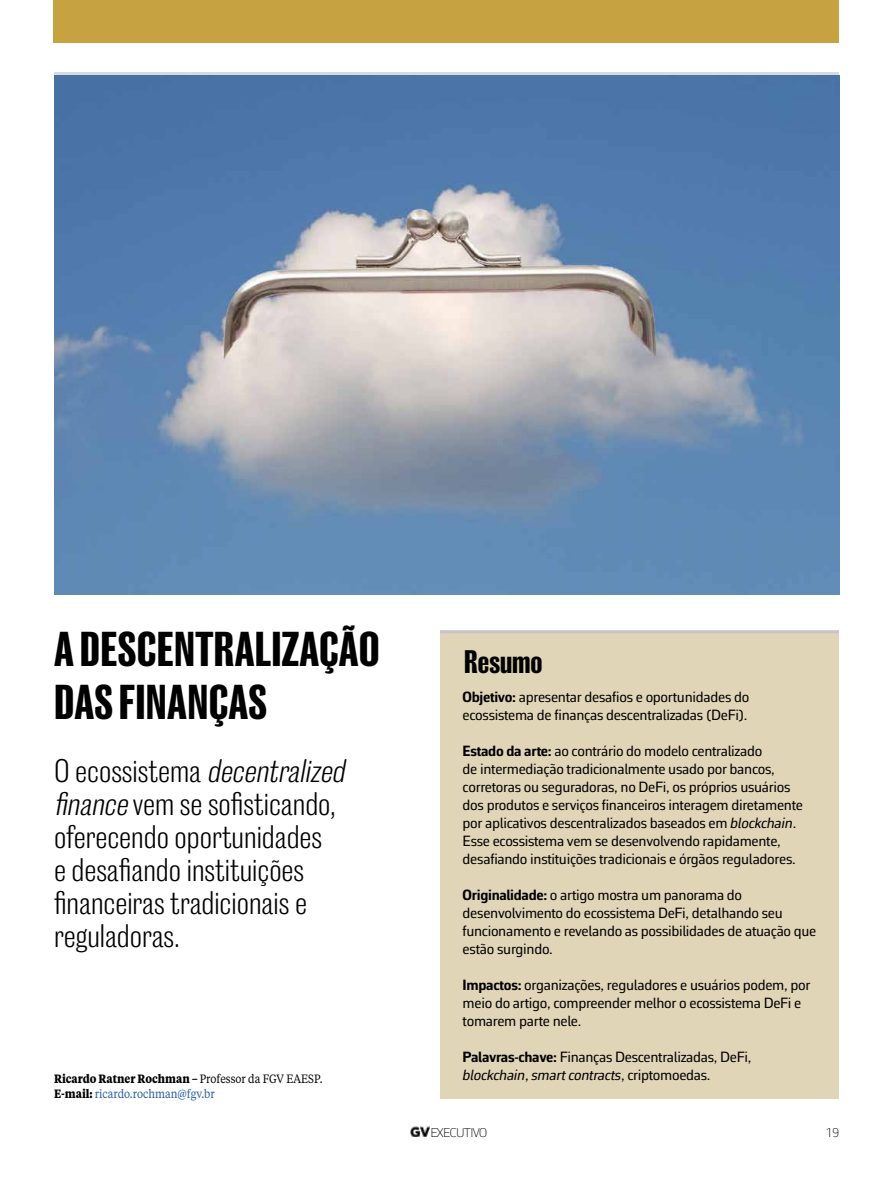
<style>
.page{position:relative;width:893px;height:1191px;background:#fff}
.page>*{position:absolute;margin:0;border:0;box-sizing:border-box;transform-origin:0 0}
.t1{font:700 45px/52.5px "Caslon Doric Condensed";letter-spacing:.01em;color:#000}
.t2{font:300 30px/33px "Caslon Doric Cond Text";color:#000}
.t3{font:700 30px "Caslon Doric Condensed";color:#000}
.t4{font:15px/18px "Corbeau Pro";letter-spacing:-.02em;color:#000}
.t5{font:100 12.9px "Corbeau Pro";letter-spacing:-.05em;color:#000}
.t6{font:700 12px/15px "Tiempos Text";color:#000;scale:.88 1}
.s1{font-style:italic}
.s2{font-weight:400}
.s3{font-weight:400;color:#245d9c}
.s4{font-weight:700}
</style>
<div class="page">
<img style="left:411px;top:1126px;width:19px;height:11px">
<div style="left:54px;top:0;width:785px;height:43px;background:#c7a241"></div>
<hr style="left:54px;top:72px;width:785px;height:3px;background:#d8dade">
<img style="left:54px;top:75px;width:785px;height:519px">
<div style="left:440px;top:633px;width:399px;height:465px;background:#e1d5b8"></div>
<hr style="left:440px;top:630px;width:399px;height:3px;background:#c3c5ca">
<h1 class="t1" style="left:54px;top:620px;width:327px">A DESCENTRALIZAÇÃO<br>DAS FINANÇAS</h1>
<h2 class="t2" style="left:54px;top:753px;width:299px">O e c o s s i s t e m a <span class="s1">decentralized finance</span>vem se sofisticando, oferecendo oportunidades<br>e desafiando instituições financeiras tradicionais e reguladoras.</h2>
<p class="t6" style="left:54px;top:1071px;width:307px">Ricardo Ratner Rochman – <span class="s2">Professor da FGV EAESP.<br></span>E-mail: <span class="s3">ricardo.rochman@fgv.br</span></p>
<h2 class="t3" style="left:464px;top:640px;width:80px">Resumo</h2>
<p class="t4" style="left:463px;top:688px;width:288px"><span class="s4">Objetivo:</span> apresentar desafios e oportunidades do ecossistema de finanças descentralizadas (DeFi).</p>
<p class="t4" style="left:463px;top:742px;width:342px"><span class="s4">Estado da arte:</span> ao contrário do modelo centralizado<br>de intermediação tradicionalmente usado por bancos, corretoras ou seguradoras, no DeFi, os próprios usuários dos produtos e serviços financeiros interagem diretamente por aplicativos descentralizados baseados em <span class="s1">blockchain</span>.<br>Esse ecossistema vem se desenvolvendo rapidamente, desafiando instituições tradicionais e órgãos reguladores.</p>
<p class="t4" style="left:463px;top:886px;width:355px"><span class="s4">Originalidade:</span> o artigo mostra um panorama do desenvolvimento do ecossistema DeFi, detalhando seu funcionamento e revelando as possibilidades de atuação que estão surgindo.</p>
<p class="t4" style="left:463px;top:976px;width:349px"><span class="s4">Impactos:</span> organizações, reguladores e usuários podem, por meio do artigo, compreender melhor o ecossistema DeFi e tomarem parte nele.</p>
<p class="t4" style="left:463px;top:1048px;width:290px"><span class="s4">Palavras-chave:</span> Finanças Descentralizadas, DeFi, <span class="s1">blockchain</span>, <span class="s1">smart contracts</span>, criptomoedas.</p>
<p class="t5" style="left:430px;top:1123px;width:58px">EXECUTIVO</p>
<p class="t5" style="left:826px;top:1123px;width:16px">19</p>
</div>
